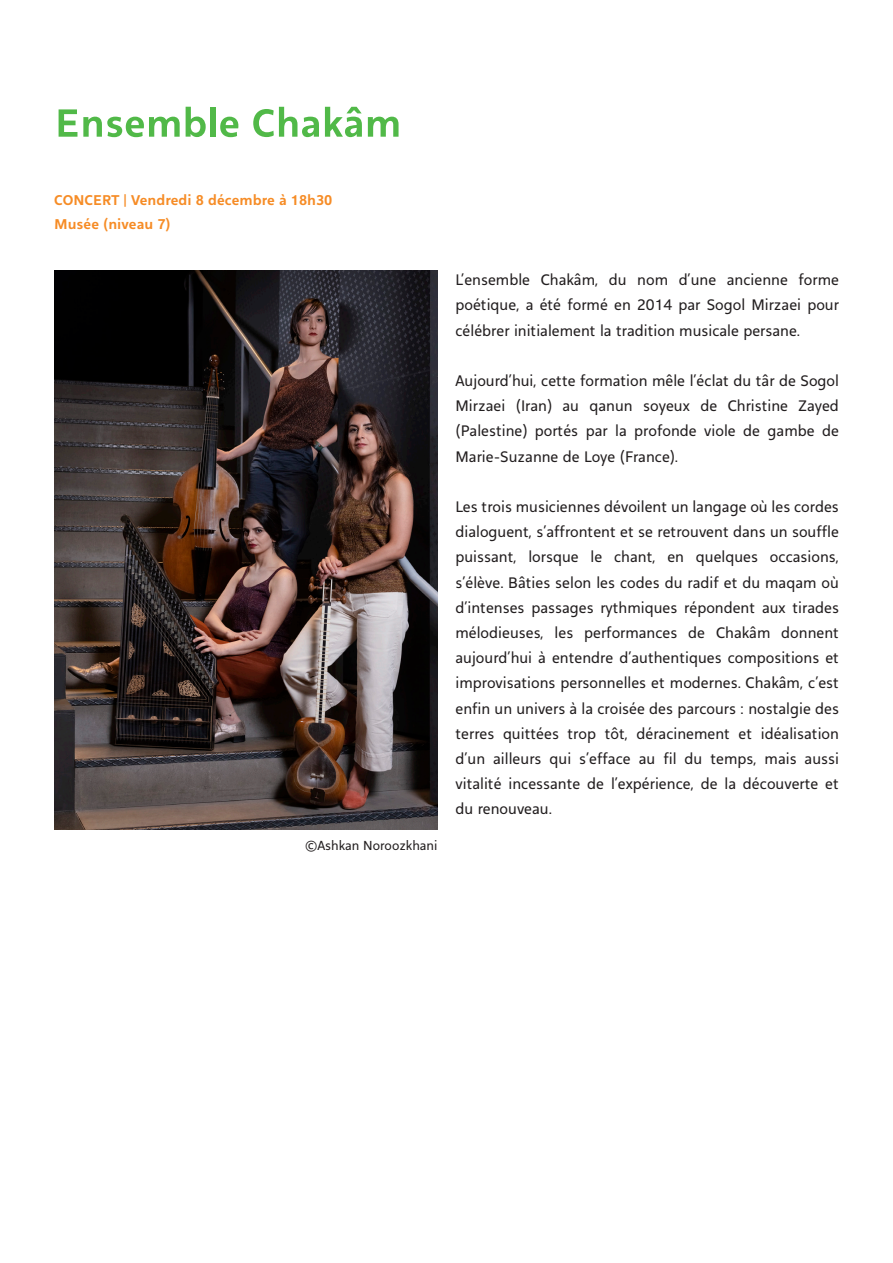
<style>
.page{position:relative;width:893px;height:1263px;background:#fff}
.page>*{position:absolute;margin:0;border:0;box-sizing:border-box;transform-origin:0 0}
.TITRE{font:700 54px "Mondara Sans";color:#51b948}
.t1{font:21px/25.2px "Mondara Sans";color:#231f20;text-align:justify}
.t2{font:700 19.5px "Mondara Sans";color:#f68c26}
.t3{font:18px "Mondara Sans";color:#231f20}
</style>
<div class="page">
<img style="left:54px;top:270px;width:383px;height:559px">
<p class="TITRE" style="left:55px;top:95px;width:348px">Ensemble Chakâm</p>
<p class="t2" style="left:54px;top:190px;width:280px">CONCERT | Vendredi 8 décembre à 18h30</p>
<p class="t2" style="left:54px;top:214px;width:118px">Musée (niveau 7)</p>
<p class="t3" style="left:305px;top:836px;width:134px">©Ashkan Noroozkhani</p>
<p class="t1" style="left:455px;top:268px;width:385px">L’ensemble Chakâm, du nom d’une ancienne forme poétique, a été formé en 2014 par Sogol Mirzaei pour célébrer initialement la tradition musicale persane.</p>
<p class="t1" style="left:455px;top:369px;width:385px">Aujourd’hui, cette formation mêle l’éclat du târ de Sogol Mirzaei (Iran) au qanun soyeux de Christine Zayed (Palestine) portés par la profonde viole de gambe de Marie-Suzanne de Loye (France).</p>
<p class="t1" style="left:455px;top:495px;width:385px">Les trois musiciennes dévoilent un langage où les cordes dialoguent, s’affrontent et se retrouvent dans un souffle puissant, lorsque le chant, en quelques occasions, s’élève. Bâties selon les codes du radif et du maqam où d’intenses passages rythmiques répondent aux tirades mélodieuses, les performances de Chakâm donnent aujourd’hui à entendre d’authentiques compositions et improvisations personnelles et modernes. Chakâm, c’est enfin un univers à la croisée des parcours : nostalgie des terres quittées trop tôt, déracinement et idéalisation d’un ailleurs qui s’efface au fil du temps, mais aussi vitalité incessante de l’expérience, de la découverte et du renouveau.</p>
</div>
